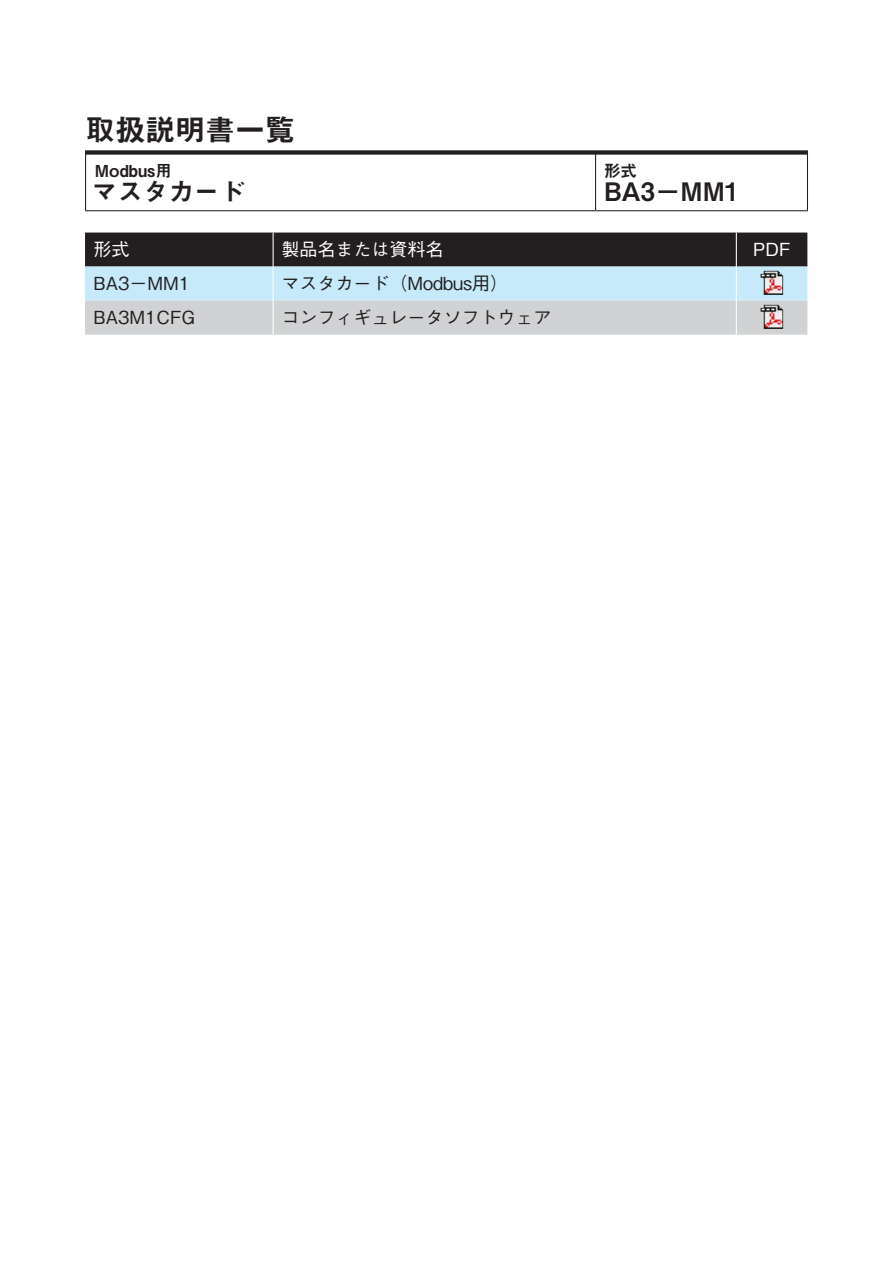
<style>
.page{position:relative;width:893px;height:1263px;background:#fff}
.page>*{position:absolute;margin:0;border:0;box-sizing:border-box;transform-origin:0 0}
.t1{font:30px "Midashi Go Pro MB31";color:#231f20}
.t2{font:25.5px "Midashi Go Pro MB31";color:#231f20}
.t3{font:500 18px "Gothic BBB Pro";color:#231f20}
.t4{font:500 18px "Gothic BBB Pro";color:#fff}
.t5{font:16.5px "Midashi Go Pro MB31";color:#231f20}
</style>
<div class="page">
<div style="left:85px;top:150px;width:723px;height:5px;background:#231f20"></div>
<hr style="left:595px;top:154px;width:1px;height:56px;background:#231f20">
<hr style="left:85px;top:154px;width:1px;height:56px;background:#231f20">
<hr style="left:807px;top:154px;width:1px;height:56px;background:#231f20">
<hr style="left:85px;top:210px;width:511px;height:1px;background:#231f20">
<hr style="left:596px;top:210px;width:212px;height:1px;background:#231f20">
<svg style="left:85px;top:233px;width:722px;height:102px;background:#949ea5"></svg>
<hr style="left:273px;top:233px;width:1px;height:34px;background:#fff">
<hr style="left:736px;top:233px;width:1px;height:34px;background:#fff">
<hr style="left:273px;top:267px;width:1px;height:34px;background:#fff">
<hr style="left:736px;top:267px;width:1px;height:34px;background:#fff">
<hr style="left:273px;top:301px;width:1px;height:34px;background:#fff">
<hr style="left:736px;top:301px;width:1px;height:34px;background:#fff">
<img style="left:761px;top:271px;width:22px;height:24px">
<img style="left:761px;top:305px;width:22px;height:24px">
<h1 class="t1" style="left:85px;top:106px;width:211px">取扱説明書一覧</h1>
<p class="t5" style="left:95px;top:157px;width:79px">Modbus用</p>
<h2 class="t2" style="left:92px;top:171px;width:154px">マスタカード</h2>
<p class="t4" style="left:94px;top:235px;width:37px">形式</p>
<p class="t4" style="left:282px;top:235px;width:163px">製品名または資料名</p>
<p class="t3" style="left:94px;top:269px;width:98px">BA3−MM1</p>
<p class="t3" style="left:282px;top:269px;width:228px">マスタカード（Modbus用(</p>
<p class="t3" style="left:94px;top:303px;width:103px">BA3M1CFG</p>
<p class="t3" style="left:282px;top:303px;width:271px">コンフィギュレータソフトウェア</p>
<p class="t5" style="left:604px;top:157px;width:34px">形式</p>
<h2 class="t2" style="left:604px;top:171px;width:137px">BA3−MM1</h2>
<p class="t4" style="left:753px;top:235px;width:39px">PDF</p>
</div>
